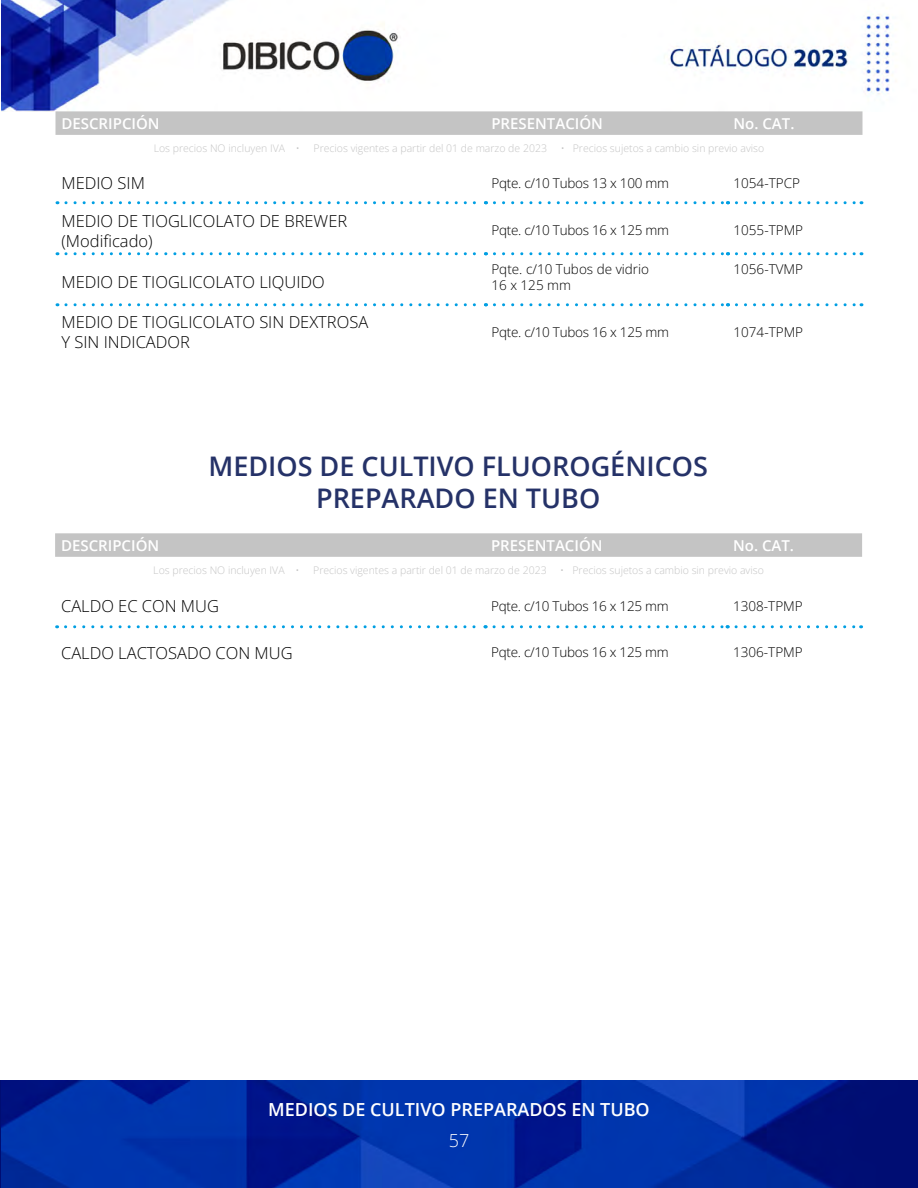
<style>
.page{position:relative;width:918px;height:1188px;background:#fff}
.page>*{position:absolute;margin:0;border:0;box-sizing:border-box;transform-origin:0 0}
.t1{font:600 27px/32.4px "Open Sans";color:#253268;text-align:center}
.t2{font:600 18px "Open Sans";color:#fff}
.t3{font:300 18px "Open Sans";color:#fff}
.t4{font:300 16.5px/19.8px "Open Sans";color:#000}
.t5{font:600 15px "Open Sans";color:#fff}
.t6{font:300 13.5px "Open Sans";letter-spacing:-.02em;color:#000}
.t7{font:300 13.5px/16.2px "Open Sans";color:#000}
.t8{font:300 10.5px "Open Sans";color:#c4c4c4}
</style>
<div class="page">
<img style="left:1px;top:1081px;width:917px;height:107px">
<svg style="left:0;top:1081px;width:1px;height:107px"></svg>
<img style="left:1px;top:0;width:892px;height:111px">
<svg style="left:55px;top:533px;width:807px;height:24px;background:#c5c5c5"></svg>
<svg style="left:66px;top:625px;width:420px;height:3px"></svg>
<svg style="left:494px;top:625px;width:234px;height:3px"></svg>
<svg style="left:736px;top:625px;width:126px;height:3px"></svg>
<div style="left:56px;top:111px;width:806px;height:24px;background:#c4c4c4"></div>
<svg style="left:66px;top:201px;width:420px;height:3px"></svg>
<svg style="left:494px;top:201px;width:235px;height:3px"></svg>
<svg style="left:736px;top:201px;width:126px;height:3px"></svg>
<svg style="left:66px;top:252px;width:420px;height:3px"></svg>
<svg style="left:494px;top:252px;width:235px;height:3px"></svg>
<svg style="left:736px;top:252px;width:126px;height:3px"></svg>
<svg style="left:66px;top:303px;width:420px;height:3px"></svg>
<svg style="left:494px;top:303px;width:235px;height:3px"></svg>
<svg style="left:736px;top:303px;width:126px;height:3px"></svg>
<h3 class="t5" style="left:62px;top:113px;width:100px">DESCRIPCIÓN</h3>
<h3 class="t5" style="left:491px;top:113px;width:113px">PRESENTACIÓN</h3>
<h3 class="t5" style="left:734px;top:113px;width:62px">No. CAT.</h3>
<p class="t8" style="left:154px;top:141px;width:148px">Los precios NO incluyen IVA •</p>
<p class="t8" style="left:314px;top:141px;width:235px">Precios vigentes a partir del 01 de marzo de 2023</p>
<p class="t8" style="left:561px;top:141px;width:205px">• Precios sujetos a cambio sin previo aviso</p>
<h3 class="t4" style="left:62px;top:173px;width:85px">MEDIO SIM</h3>
<p class="t6" style="left:491px;top:173px;width:179px">Pqte. c/10 Tubos 13 x 100 mm</p>
<p class="t7" style="left:734px;top:174px;width:68px">1054-TPCP</p>
<h3 class="t4" style="left:62px;top:211px;width:287px">MEDIO DE TIOGLICOLATO DE BREWER (Modificado)</h3>
<p class="t6" style="left:491px;top:221px;width:179px">Pqte. c/10 Tubos 16 x 125 mm</p>
<p class="t7" style="left:734px;top:222px;width:71px">1055-TPMP</p>
<h3 class="t4" style="left:62px;top:272px;width:265px">MEDIO DE TIOGLICOLATO LIQUIDO</h3>
<p class="t7" style="left:491px;top:261px;width:159px">Pqte. c/10 Tubos de vidrio<br>16 x 125 mm</p>
<p class="t7" style="left:734px;top:261px;width:71px">1056-TVMP</p>
<h3 class="t4" style="left:62px;top:312px;width:308px">MEDIO DE TIOGLICOLATO SIN DEXTROSA<br>Y SIN INDICADOR</h3>
<p class="t6" style="left:491px;top:323px;width:179px">Pqte. c/10 Tubos 16 x 125 mm</p>
<p class="t7" style="left:734px;top:323px;width:71px">1074-TPMP</p>
<h1 class="t1" style="left:208px;top:449px;width:501px">MEDIOS DE CULTIVO FLUOROGÉNICOS<br>PREPARADO EN TUBO</h1>
<h3 class="t5" style="left:61px;top:535px;width:100px">DESCRIPCIÓN</h3>
<h3 class="t5" style="left:491px;top:535px;width:113px">PRESENTACIÓN</h3>
<h3 class="t5" style="left:733px;top:535px;width:62px">No. CAT.</h3>
<p class="t8" style="left:153px;top:563px;width:148px">Los precios NO incluyen IVA •</p>
<p class="t8" style="left:313px;top:563px;width:235px">Precios vigentes a partir del 01 de marzo de 2023</p>
<p class="t8" style="left:560px;top:563px;width:205px">• Precios sujetos a cambio sin previo aviso</p>
<h3 class="t4" style="left:61px;top:596px;width:159px">CALDO EC CON MUG</h3>
<p class="t6" style="left:491px;top:596px;width:179px">Pqte. c/10 Tubos 16 x 125 mm</p>
<p class="t7" style="left:733px;top:597px;width:71px">1308-TPMP</p>
<h3 class="t4" style="left:61px;top:643px;width:233px">CALDO LACTOSADO CON MUG</h3>
<p class="t6" style="left:491px;top:643px;width:179px">Pqte. c/10 Tubos 16 x 125 mm</p>
<p class="t7" style="left:733px;top:644px;width:71px">1306-TPMP</p>
<h2 class="t2" style="left:268px;top:1097px;width:383px">MEDIOS DE CULTIVO PREPARADOS EN TUBO</h2>
<h2 class="t3" style="left:449px;top:1128px;width:22px">57</h2>
</div>
